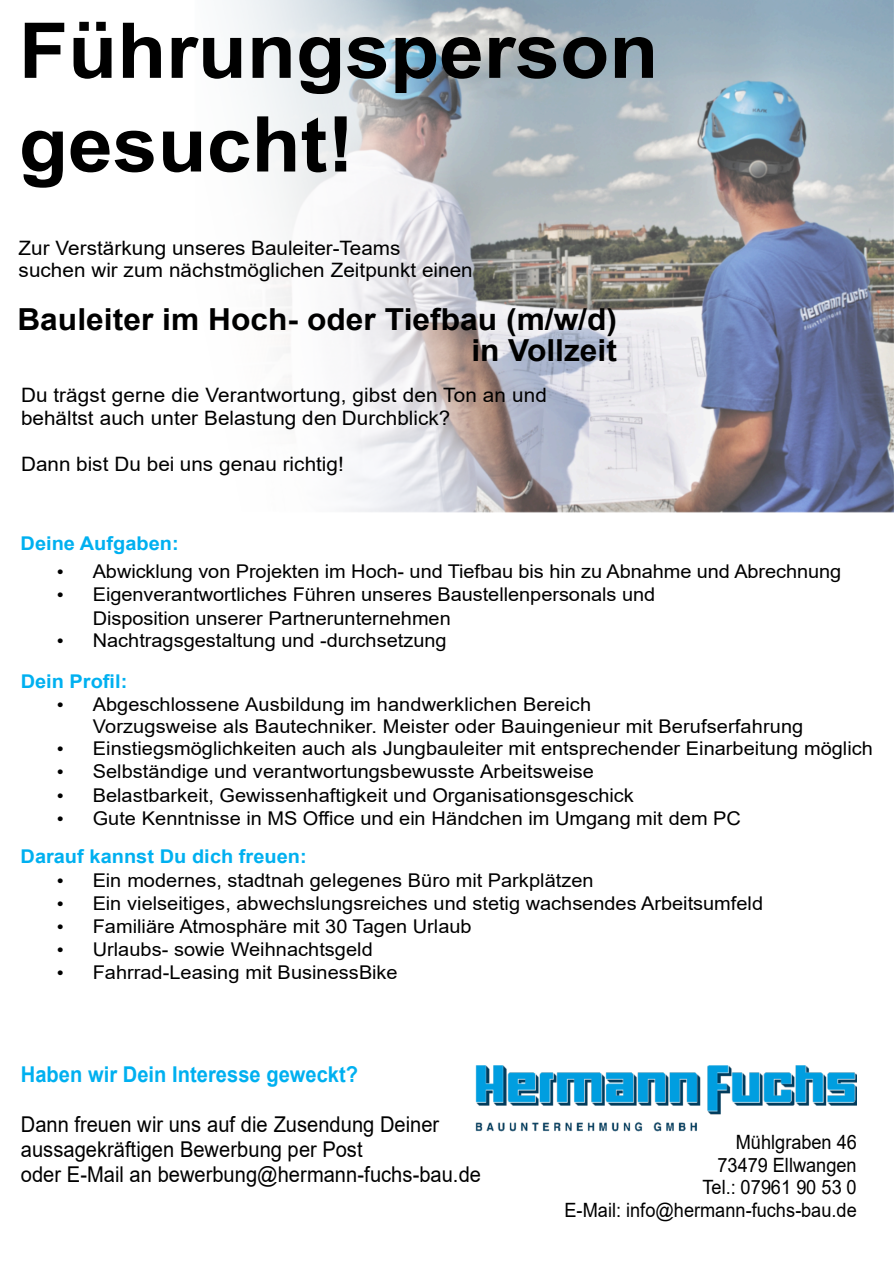
<style>
.page{position:relative;width:894px;height:1264px;background:#fff}
.page>*{position:absolute;margin:0;border:0;box-sizing:border-box;transform-origin:0 0}
.t1{font:700 76.95px/93.6px "Arial";color:#000;scale:1.05 1}
.t2{font:700 30.3px/30.3px "Arial";color:#000;text-align:right;scale:1.04 1}
.t3{font:21.75px/25.2px "Arial";color:#000;scale:.92 1}
.t4{font:700 21.75px "Arial";color:#00b0f0;scale:.92 1}
.t5{font:19.8px/22.4px "Arial";color:#000;scale:1.04 1}
.t6{font:19.65px/22.5px "Arial";letter-spacing:.005em;color:#000;text-align:right;scale:.92 1}
.t7{font:18.9px/23.7px "Arial";color:#000;scale:1.05 1}
.t8{font:700 18.9px "Arial";color:#00b0f0;scale:1.05 1}
.s1{font-family:"Times New Roman"}
.s2{font-weight:700;color:#00b0f0}
</style>
<div class="page">
<img style="left:231px;top:0;width:662px;height:512px">
<img style="left:475px;top:1065px;width:381px;height:66px">
<h1 class="t1" style="left:19px;top:11px;width:610px">Führungsperson gesucht!</h1>
<p class="t5" style="left:19px;top:238px;width:438px">Zur Verstärkung unseres Bauleiter-Teams<br>suchen wir zum nächstmöglichen Zeitpunkt einen</p>
<h2 class="t2" style="left:17px;top:307px;width:578px">Bauleiter im Hoch- oder Tiefbau (m/w/d) in Vollzeit</h2>
<p class="t5" style="left:21px;top:386px;width:507px;line-height:23px">Du trägst gerne die Verantwortung, gibst den Ton an und behältst auch unter Belastung den Durchblick?</p>
<p class="t5" style="left:21px;top:455px;width:312px">Dann bist Du bei uns genau richtig!</p>
<p class="t8" style="left:21px;top:536px;width:152px">Deine Aufgaben:</p>
<p class="t7" style="left:57px;top:561px;width:748px"><span class="s1">•</span> Abwicklung von Projekten im Hoch- und Tiefbau bis hin zu Abnahme und Abrechnung</p>
<p class="t7" style="left:93px;top:584px;width:537px;text-indent:-36px"><span class="s1">•</span> Eigenverantwortliches Führen unseres Baustellenpersonals und<br>Disposition unserer Partnerunternehmen</p>
<p class="t7" style="left:21px;top:622px;width:407px;line-height:40.3px;text-indent:36px"><span class="s1">•</span> Nachtragsgestaltung und -durchsetzung<br><span class="s2">Dein Profil:</span></p>
<p class="t7" style="left:93px;top:695px;width:678px;line-height:22px;text-indent:-36px"><span class="s1">•</span> Abgeschlossene Ausbildung im handwerklichen Bereich<br>Vorzugsweise als Bautechniker. Meister oder Bauingenieur mit Berufserfahrung</p>
<p class="t7" style="left:57px;top:738px;width:778px"><span class="s1">•</span> Einstiegsmöglichkeiten auch als Jungbauleiter mit entsprechender Einarbeitung möglich</p>
<p class="t7" style="left:57px;top:761px;width:513px"><span class="s1">•</span> Selbständige und verantwortungsbewusste Arbeitsweise</p>
<p class="t7" style="left:57px;top:785px;width:551px"><span class="s1">•</span> Belastbarkeit, Gewissenhaftigkeit und Organisationsgeschick</p>
<p class="t7" style="left:21px;top:800px;width:687px;line-height:38.4px;text-indent:36px"><span class="s1">•</span> Gute Kenntnisse in MS Office und ein Händchen im Umgang mit dem PC<br><span class="s2">Darauf kannst Du dich freuen:</span></p>
<p class="t7" style="left:57px;top:869px;width:512px"><span class="s1">•</span> Ein modernes, stadtnah gelegenes Büro mit Parkplätzen</p>
<p class="t7" style="left:57px;top:892px;width:674px"><span class="s1">•</span> Ein vielseitiges, abwechslungsreiches und stetig wachsendes Arbeitsumfeld</p>
<p class="t7" style="left:57px;top:916px;width:396px"><span class="s1">•</span> Familiäre Atmosphäre mit 30 Tagen Urlaub</p>
<p class="t7" style="left:57px;top:939px;width:302px"><span class="s1">•</span> Urlaubs- sowie Weihnachtsgeld</p>
<p class="t7" style="left:57px;top:962px;width:326px"><span class="s1">•</span> Fahrrad-Leasing mit BusinessBike</p>
<p class="t4" style="left:21px;top:1065px;width:368px">Haben wir Dein Interesse geweckt?</p>
<p class="t3" style="left:21px;top:1113px;width:501px">Dann freuen wir uns auf die Zusendung Deiner aussagekräftigen Bewerbung per Post<br>oder E-Mail an bewerbung@hermann-fuchs-bau.de</p>
<p class="t6" style="left:564px;top:1132px;width:319px">Mühlgraben 46<br>73479 Ellwangen<br>Tel.: 07961 90 53 0<br>E-Mail: info@hermann-fuchs-bau.de</p>
</div>
